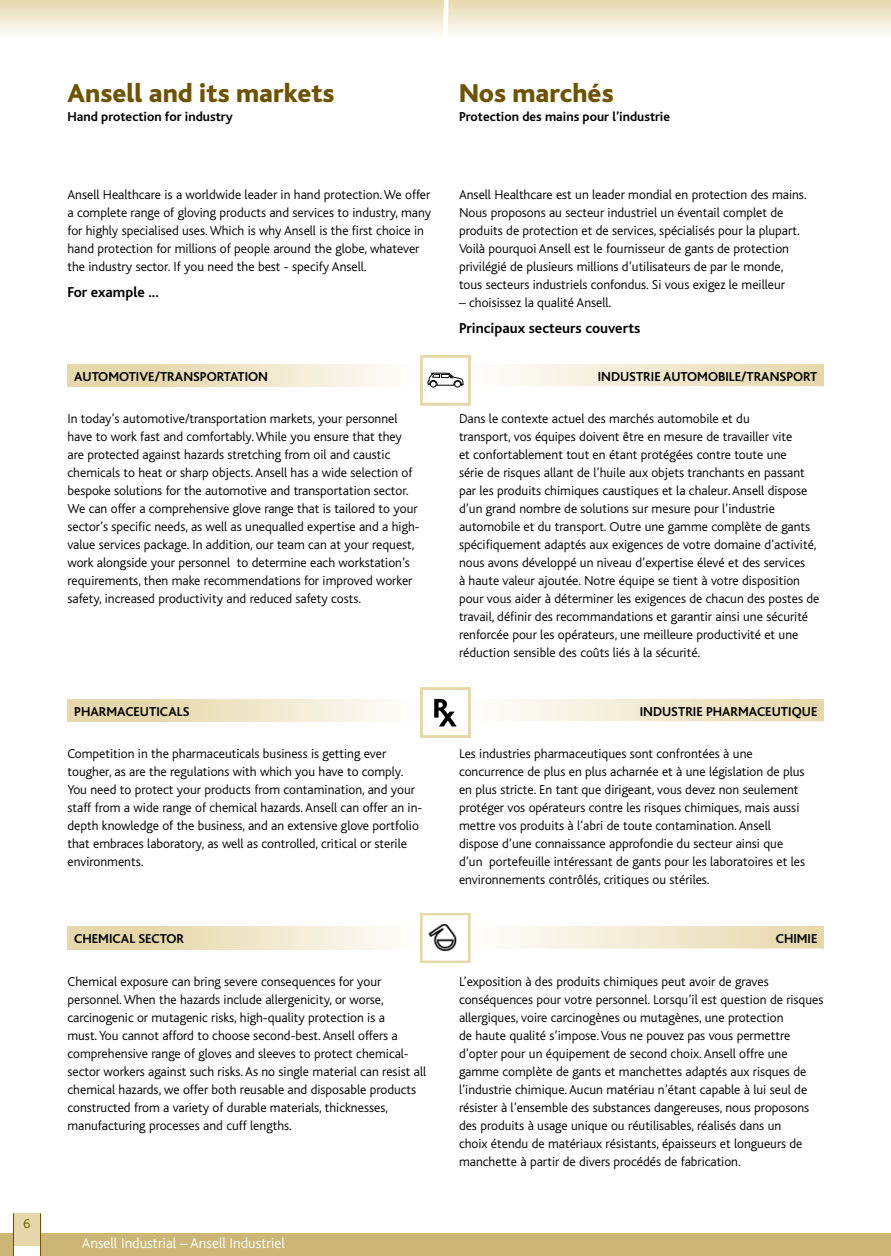
<style>
.page{position:relative;width:891px;height:1256px;background:#fff}
.page>*{position:absolute;margin:0;border:0;box-sizing:border-box;transform-origin:0 0}
.t1{font:800 27px "Bliss";color:#6e5300}
.t2{font:700 15px "Bliss";color:#000}
.t3{font:300 15px "Bliss";color:#fff}
.t4{font:300 13.5px/18px "Bliss";color:#000}
.t5{font:700 13.5px "Bliss";color:#000}
.t6{font:300 13.5px "Bliss";color:#6e5300}
</style>
<div class="page">
<div style="left:40px;top:1232px;width:851px;height:24px;background:#cbb676"></div>
<div style="left:0;top:1232px;width:14px;height:24px;background:#cbb676"></div>
<div style="left:13px;top:1213px;width:28px;height:32px;background:#e7d8ab"></div>
<hr style="left:13px;top:1213px;width:1px;height:43px;background:#6e5300">
<hr style="left:40px;top:1213px;width:1px;height:43px;background:#6e5300">
<div style="left:0;top:0;width:891px;height:40px;background:linear-gradient(to bottom,#e8d9ae,#fefefc)"></div>
<svg style="left:440px;top:0;width:11px;height:40px"></svg>
<svg style="left:890px;top:0;width:1px;height:40px"></svg>
<div style="left:68px;top:364px;width:364px;height:23px;background:linear-gradient(to right,#e3d19c,#fefefc)"></div>
<div style="left:459px;top:364px;width:365px;height:23px;background:linear-gradient(to right,#fff,#e7d8aa)"></div>
<hr style="left:459px;top:386px;width:365px;height:2px;background:#fff">
<div style="left:68px;top:699px;width:364px;height:23px;background:linear-gradient(to right,#e3d19c,#fefefc)"></div>
<div style="left:459px;top:699px;width:365px;height:23px;background:linear-gradient(to right,#fff,#e7d8aa)"></div>
<hr style="left:459px;top:721px;width:365px;height:1px;background:#fff">
<div style="left:68px;top:927px;width:364px;height:22px;background:linear-gradient(to right,#e3d19c,#fefefc)"></div>
<div style="left:459px;top:927px;width:365px;height:22px;background:linear-gradient(to right,#fff,#e7d8aa)"></div>
<hr style="left:459px;top:948px;width:365px;height:2px;background:#fff">
<div style="left:421px;top:914px;width:48px;height:48px;background:#fff"></div>
<div style="left:420px;top:913px;width:50px;height:50px;border:3px solid #e7d8ab"></div>
<img style="left:428px;top:923px;width:29px;height:29px">
<div style="left:421px;top:688px;width:48px;height:48px;background:#fff"></div>
<div style="left:420px;top:687px;width:50px;height:50px;border:3px solid #e7d8ab"></div>
<svg style="left:434px;top:699px;width:23px;height:27px"></svg>
<div style="left:421px;top:356px;width:48px;height:48px;background:#fff"></div>
<div style="left:420px;top:355px;width:50px;height:50px;border:3px solid #e7d8ab"></div>
<svg style="left:427px;top:372px;width:37px;height:15px"></svg>
<div style="left:454px;top:381px;width:7px;height:6px;border:1px solid #000;border-radius:50%"></div>
<p class="t6" style="left:24px;top:1216px;width:8px">6</p>
<h1 class="t1" style="left:68px;top:79px;width:269px">Ansell and its markets</h1>
<p class="t5" style="left:68px;top:110px;width:167px">HAND PROTECTION FOR INDUSTRY</p>
<p class="t4" style="left:68px;top:186px;width:365px">Ansell Healthcare is a worldwide leader in hand protection. We offer a complete range of gloving products and services to industry, many for highly specialised uses. Which is why Ansell is the first choice in hand protection for millions of people around the globe, whatever the industry sector. If you need the best - specify Ansell.</p>
<p class="t2" style="left:68px;top:284px;width:93px">FOR EXAMPLE ...</p>
<h1 class="t1" style="left:459px;top:79px;width:156px">Nos marchés</h1>
<p class="t5" style="left:459px;top:110px;width:213px">PROTECTION DES MAINS POUR L’INDUSTRIE</p>
<p class="t4" style="left:459px;top:186px;width:349px">Ansell Healthcare est un leader mondial en protection des mains.<br>Nous proposons au secteur industriel un éventail complet de produits de protection et de services, spécialisés pour la plupart.<br>Voilà pourquoi Ansell est le fournisseur de gants de protection privilégié de plusieurs millions d’utilisateurs de par le monde, tous secteurs industriels confondus. Si vous exigez le meilleur</p>
<p class="t4" style="left:459px;top:294px;width:154px">– choisissez la qualité Ansell.</p>
<p class="t2" style="left:459px;top:320px;width:183px">PRINCIPAUX SECTEURS COUVERTS</p>
<p class="t5" style="left:74px;top:369px;width:195px">AUTOMOTIVE/TRANSPORTATION</p>
<p class="t5" style="left:598px;top:369px;width:221px">INDUSTRIE AUTOMOBILE/TRANSPORT</p>
<p class="t4" style="left:68px;top:410px;width:354px">In today’s automotive/transportation markets, your personnel have to work fast and comfortably. While you ensure that they are protected against hazards stretching from oil and caustic chemicals to heat or sharp objects. Ansell has a wide selection of bespoke solutions for the automotive and transportation sector.<br>We can offer a comprehensive glove range that is tailored to your sector’s specific needs, as well as unequalled expertise and a high&shy;value services package. In addition, our team can at your request, work alongside your personnel to determine each workstation’s requirements, then make recommendations for improved worker safety, increased productivity and reduced safety costs.</p>
<p class="t4" style="left:459px;top:410px;width:362px">Dans le contexte actuel des marchés automobile et du<br>transport, vos équipes doivent être en mesure de travailler vite<br>et confortablement tout en étant protégées contre toute une<br>série de risques allant de l’huile aux objets tranchants en passant par les produits chimiques caustiques et la chaleur. Ansell dispose d’un grand nombre de solutions sur mesure pour l’industrie automobile et du transport. Outre une gamme complète de gants spécifiquement adaptés aux exigences de votre domaine d’activité, nous avons développé un niveau d’expertise élevé et des services<br>à haute valeur ajoutée. Notre équipe se tient à votre disposition pour vous aider à déterminer les exigences de chacun des postes de travail, définir des recommandations et garantir ainsi une sécurité renforcée pour les opérateurs, une meilleure productivité et une réduction sensible des coûts liés à la sécurité.</p>
<p class="t5" style="left:74px;top:704px;width:117px">PHARMACEUTICALS</p>
<p class="t5" style="left:640px;top:704px;width:179px">INDUSTRIE PHARMACEUTIQUE</p>
<p class="t4" style="left:68px;top:745px;width:356px">Competition in the pharmaceuticals business is getting ever tougher, as are the regulations with which you have to comply.<br>You need to protect your products from contamination, and your staff from a wide range of chemical hazards. Ansell can offer an in&shy;depth knowledge of the business, and an extensive glove portfolio that embraces laboratory, as well as controlled, critical or sterile environments.</p>
<p class="t4" style="left:459px;top:745px;width:348px">Les industries pharmaceutiques sont confrontées à une concurrence de plus en plus acharnée et à une législation de plus en plus stricte. En tant que dirigeant, vous devez non seulement protéger vos opérateurs contre les risques chimiques, mais aussi mettre vos produits à l’abri de toute contamination. Ansell dispose d’une connaissance approfondie du secteur ainsi que d’un portefeuille intéressant de gants pour les laboratoires et les environnements contrôlés, critiques ou stériles.</p>
<p class="t5" style="left:74px;top:931px;width:111px">CH EMICAL SECTOR</p>
<p class="t5" style="left:776px;top:931px;width:43px">CHIMIE</p>
<p class="t4" style="left:68px;top:972px;width:360px">Chemical exposure can bring severe consequences for your personnel. When the hazards include allergenicity, or worse, carcinogenic or mutagenic risks, high-quality protection is a<br>must. You cannot afford to choose second-best. Ansell offers a comprehensive range of gloves and sleeves to protect chemical&shy;sector workers against such risks. As no single material can resist all chemical hazards, we offer both reusable and disposable products constructed from a variety of durable materials, thicknesses, manufacturing processes and cuff lengths.</p>
<p class="t4" style="left:459px;top:972px;width:366px">L’exposition à des produits chimiques peut avoir de graves conséquences pour votre personnel. Lorsqu’il est question de risques allergiques, voire carcinogènes ou mutagènes, une protection<br>de haute qualité s’impose. Vous ne pouvez pas vous permettre d’opter pour un équipement de second choix. Ansell offre une gamme complète de gants et manchettes adaptés aux risques de l’industrie chimique. Aucun matériau n’étant capable à lui seul de résister à l’ensemble des substances dangereuses, nous proposons des produits à usage unique ou réutilisables, réalisés dans un<br>choix étendu de matériaux résistants, épaisseurs et longueurs de manchette à partir de divers procédés de fabrication.</p>
<p class="t3" style="left:82px;top:1235px;width:205px">Ansell Industrial – Ansell Industriel</p>
</div>
